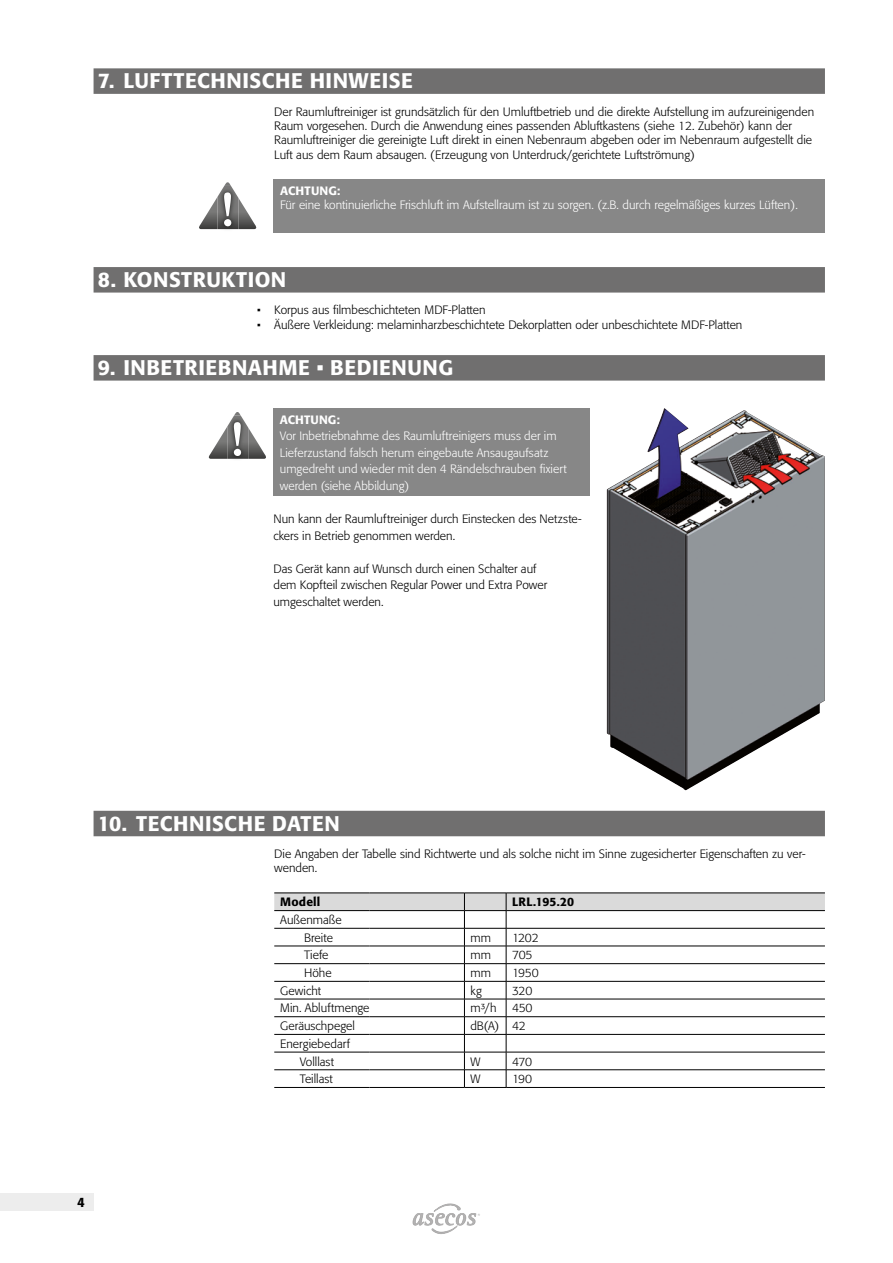
<style>
.page{position:relative;width:893px;height:1263px;background:#fff}
.page>*{position:absolute;margin:0;border:0;box-sizing:border-box;transform-origin:0 0}
.t1{font:500 21px "Formata Pro";letter-spacing:.03em;color:#fff}
.t2{font:500 13.5px "Formata Pro";color:#000}
.CB_AF_Anleitung-Flie{font:300 12px/14.4px "Formata Pro";color:#000}
.CB_AF_Produkt-FT{font:300 12px/16.5px "Formata Pro";color:#000}
.CB_AF_Produkt-FT-2{font:300 12px/16.5px "Formata Pro";color:#fff}
.CB_AF_Produkt-FT-Fet{font:500 12px "Formata Pro";letter-spacing:.01em;color:#000}
.s1{font-weight:500}
</style>
<div class="page">
<div style="left:0;top:1194px;width:94px;height:17px;background:#ededed"></div>
<svg style="left:413px;top:1204px;width:67px;height:29px"></svg>
<div style="left:94px;top:68px;width:731px;height:26px;background:#706f6f"></div>
<div style="left:94px;top:267px;width:731px;height:26px;background:#706f6f"></div>
<div style="left:94px;top:355px;width:731px;height:26px;background:#706f6f"></div>
<div style="left:94px;top:811px;width:731px;height:25px;background:#706f6f"></div>
<div style="left:274px;top:179px;width:551px;height:53px;background:#878787"></div>
<svg style="left:199px;top:182px;width:58px;height:48px"></svg>
<div style="left:273px;top:408px;width:317px;height:88px;background:#878787"></div>
<img style="left:607px;top:408px;width:218px;height:382px">
<svg style="left:274px;top:893px;width:551px;height:194px"></svg>
<hr style="left:274px;top:1087px;width:95px;height:1px;background:#000">
<hr style="left:369px;top:1087px;width:95px;height:1px;background:#000">
<hr style="left:464px;top:1087px;width:42px;height:1px;background:#000">
<hr style="left:506px;top:1087px;width:319px;height:1px;background:#000">
<svg style="left:208px;top:412px;width:58px;height:47px"></svg>
<p class="t1" style="left:98px;top:67px;width:316px">7. LUFTTECHNISCHE HINWEISE</p>
<p class="CB_AF_Anleitung-Flie" style="left:274px;top:104px;width:541px">Der Raumluftreiniger ist grundsätzlich für den Umluftbetrieb und die direkte Aufstellung im aufzureinigenden Raum vorgesehen. Durch die Anwendung eines passenden Abluftkastens (siehe 12. Zubehör) kann der Raumluftreiniger die gereinigte Luft direkt in einen Nebenraum abgeben oder im Nebenraum aufgestellt die Luft aus dem Raum absaugen. (Erzeugung von Unterdruck/gerichtete Luftströmung)</p>
<p class="CB_AF_Produkt-FT-2" style="left:280px;top:183px;width:519px;line-height:14.4px"><span class="s1">ACHTUNG:<br></span>Für eine kontinuierliche Frischluft im Aufstellraum ist zu sorgen. (z.B. durch regelmäßiges kurzes Lüften).</p>
<p class="t1" style="left:98px;top:266px;width:190px">8. KONSTRUKTION</p>
<p class="CB_AF_Anleitung-Flie" style="left:257px;top:303px;width:230px">• Korpus aus filmbeschichteten MDF-Platten</p>
<p class="CB_AF_Anleitung-Flie" style="left:257px;top:317px;width:487px">• Äußere Verkleidung: melaminharzbeschichtete Dekorplatten oder unbeschichtete MDF-Platten</p>
<p class="t1" style="left:98px;top:354px;width:357px">9. INBETRIEBNAHME • BEDIENUNG</p>
<p class="CB_AF_Produkt-FT-2" style="left:280px;top:411px;width:288px"><span class="s1">ACHTUNG:<br></span>Vor Inbetriebnahme des Raumluftreinigers muss der im Lieferzustand falsch herum eingebaute Ansaugaufsatz umgedreht und wieder mit den 4 Rändelschrauben fixiert werden (siehe Abbildung)</p>
<p class="CB_AF_Produkt-FT" style="left:273px;top:511px;width:310px">Nun kann der Raumluftreiniger durch Einstecken des Netzste&shy;ckers in Betrieb genommen werden.</p>
<p class="CB_AF_Produkt-FT" style="left:273px;top:560px;width:275px">Das Gerät kann auf Wunsch durch einen Schalter auf dem Kopfteil zwischen Regular Power und Extra Power umgeschaltet werden.</p>
<p class="t1" style="left:98px;top:810px;width:243px">10. TECHNISCHE DATEN</p>
<p class="CB_AF_Anleitung-Flie" style="left:274px;top:846px;width:533px">Die Angaben der Tabelle sind Richtwerte und als solche nicht im Sinne zugesicherter Eigenschaften zu ver&shy;wenden.</p>
<p class="CB_AF_Produkt-FT-Fet" style="left:280px;top:894px;width:42px">Modell</p>
<p class="CB_AF_Produkt-FT-Fet" style="left:512px;top:894px;width:64px">LRL.195.20</p>
<p class="CB_AF_Produkt-FT" style="left:280px;top:912px;width:63px">Außenmaße</p>
<p class="CB_AF_Produkt-FT" style="left:304px;top:929px;width:30px">Breite</p>
<p class="CB_AF_Produkt-FT" style="left:470px;top:929px;width:22px">mm</p>
<p class="CB_AF_Produkt-FT" style="left:512px;top:929px;width:28px">1202</p>
<p class="CB_AF_Produkt-FT" style="left:304px;top:947px;width:26px">Tiefe</p>
<p class="CB_AF_Produkt-FT" style="left:470px;top:947px;width:22px">mm</p>
<p class="CB_AF_Produkt-FT" style="left:512px;top:947px;width:22px">705</p>
<p class="CB_AF_Produkt-FT" style="left:304px;top:965px;width:29px">Höhe</p>
<p class="CB_AF_Produkt-FT" style="left:470px;top:965px;width:22px">mm</p>
<p class="CB_AF_Produkt-FT" style="left:512px;top:965px;width:28px">1950</p>
<p class="CB_AF_Produkt-FT" style="left:280px;top:982px;width:42px">Gewicht</p>
<p class="CB_AF_Produkt-FT" style="left:470px;top:982px;width:13px">kg</p>
<p class="CB_AF_Produkt-FT" style="left:512px;top:982px;width:22px">320</p>
<p class="CB_AF_Produkt-FT" style="left:280px;top:1000px;width:91px">Min. Abluftmenge</p>
<p class="CB_AF_Produkt-FT" style="left:470px;top:1000px;width:28px">m³/h</p>
<p class="CB_AF_Produkt-FT" style="left:512px;top:1000px;width:22px">450</p>
<p class="CB_AF_Produkt-FT" style="left:280px;top:1018px;width:76px">Geräuschpegel</p>
<p class="CB_AF_Produkt-FT" style="left:470px;top:1018px;width:30px">dB(A)</p>
<p class="CB_AF_Produkt-FT" style="left:512px;top:1018px;width:15px">42</p>
<p class="CB_AF_Produkt-FT" style="left:280px;top:1035px;width:71px">Energiebedarf</p>
<p class="CB_AF_Produkt-FT" style="left:300px;top:1053px;width:36px">Volllast</p>
<p class="CB_AF_Produkt-FT" style="left:470px;top:1053px;width:11px">W</p>
<p class="CB_AF_Produkt-FT" style="left:512px;top:1053px;width:22px">470</p>
<p class="CB_AF_Produkt-FT" style="left:300px;top:1071px;width:35px">Teillast</p>
<p class="CB_AF_Produkt-FT" style="left:470px;top:1071px;width:11px">W</p>
<p class="CB_AF_Produkt-FT" style="left:512px;top:1071px;width:22px">190</p>
<p class="t2" style="left:77px;top:1194px;width:9px">4</p>
</div>
